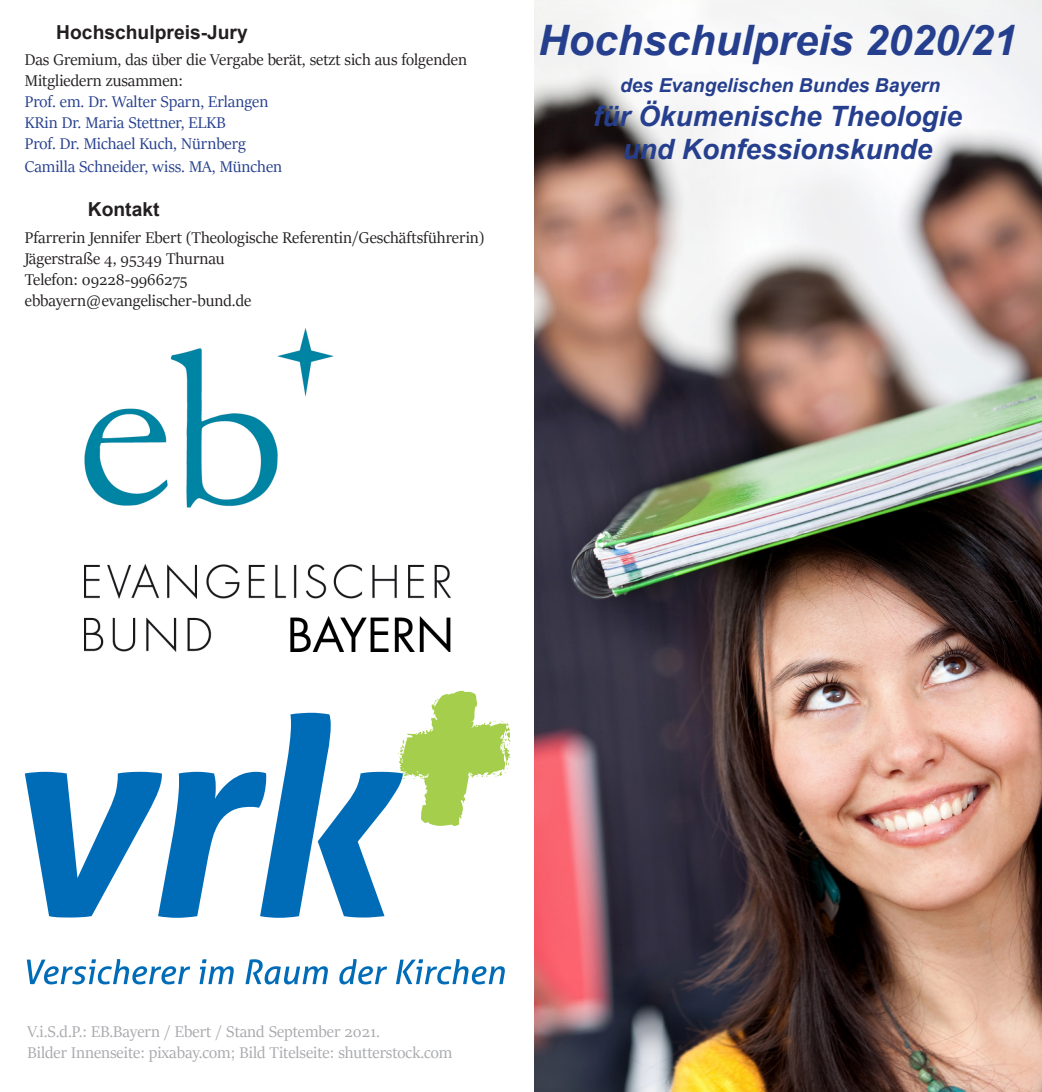
<style>
.page{position:relative;width:1042px;height:1092px;background:#fff}
.page>*{position:absolute;margin:0;border:0;box-sizing:border-box;transform-origin:0 0}
.Heading_1{font:italic 700 42px "Arial";color:#253f8e}
.Heading_1-2{font:italic 700 28px/33.6px "Arial";color:#253f8e;text-align:center}
.Heading_1-3{font:italic 700 19.25px "Arial";color:#253f8e}
.Heading_3{font:700 19.25px "Arial";color:#231f20}
.t1{font:17.5px/21px "Sitka Banner";color:#231f20}
.t2{font:17.5px "Sitka Banner";color:#253f8e}
.t3{font:17.5px "Sitka Banner";color:#a8a9ad}
</style>
<div class="page">
<img style="left:534px;top:0;width:508px;height:1091px">
<img style="left:85px;top:328px;width:365px;height:323px">
<svg style="left:27px;top:959px;width:163px;height:25px"></svg>
<svg style="left:199px;top:959px;width:35px;height:25px"></svg>
<svg style="left:245px;top:959px;width:83px;height:25px"></svg>
<svg style="left:339px;top:959px;width:48px;height:25px"></svg>
<svg style="left:396px;top:959px;width:109px;height:25px"></svg>
<svg style="left:25px;top:690px;width:485px;height:227px"></svg>
<p class="Heading_3" style="left:56px;top:18px;width:193px">Hochschulpreis-Jury</p>
<p class="t1" style="left:25px;top:48px;width:444px">Das Gremium, das über die Vergabe berät, setzt sich aus folgenden<br>Mitgliedern zusammen:</p>
<p class="t2" style="left:25px;top:90px;width:245px">Prof. em. Dr. Walter Sparn, Erlangen</p>
<p class="t2" style="left:25px;top:111px;width:202px">KRin Dr. Maria Stettner, ELKB</p>
<p class="t2" style="left:25px;top:132px;width:223px">Prof. Dr. Michael Kuch, Nürnberg</p>
<p class="t2" style="left:25px;top:155px;width:259px">Camilla Schneider, wiss. MA, München</p>
<p class="Heading_3" style="left:88px;top:196px;width:73px">Kontakt</p>
<p class="t1" style="left:25px;top:226px;width:461px">Pfarrerin Jennifer Ebert (Theologische Referentin/Geschäftsführerin)<br>Jägerstraße 4, 95349 Thurnau</p>
<p class="t1" style="left:25px;top:268px;width:164px">Telefon: 09228-9966275</p>
<p class="t1" style="left:25px;top:289px;width:228px">ebbayern@evangelischer-bund.de</p>
<p class="Heading_1" style="left:538px;top:13px;width:480px">Hochschulpreis 2020/21</p>
<p class="Heading_1-3" style="left:620px;top:73px;width:321px">des Evangelischen Bundes Bayern</p>
<p class="Heading_1-2" style="left:593px;top:100px;width:370px">für Ökumenische Theologie und Konfessionskunde</p>
<p class="t3" style="left:28px;top:1019px;width:354px">V.i.S.d.P.: EB.Bayern / Ebert / Stand September 2021.</p>
<p class="t3" style="left:28px;top:1040px;width:426px">Bilder Innenseite: pixabay.com; Bild Titelseite: shutterstock.com</p>
</div>
